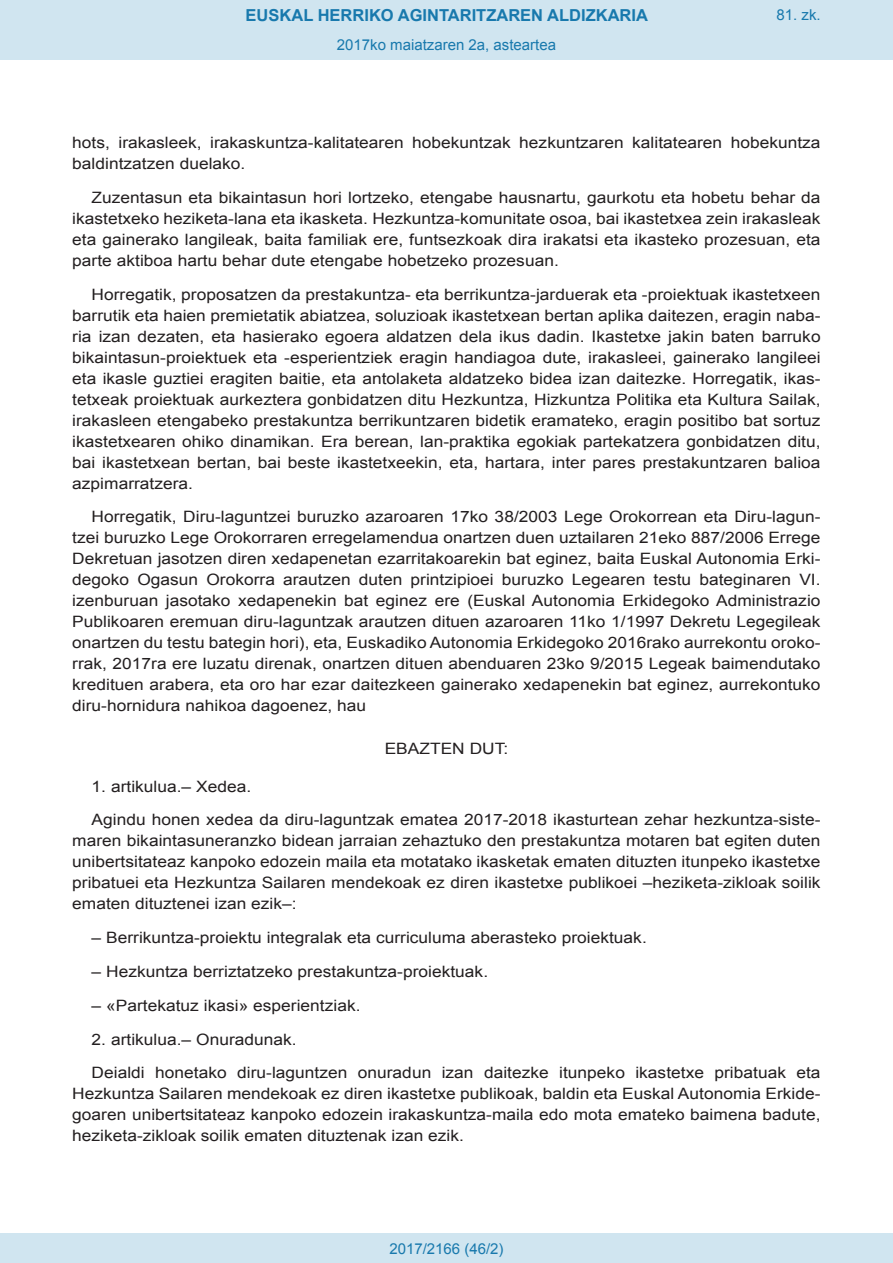
<style>
.page{position:relative;width:893px;height:1263px;background:#fff}
.page>*{position:absolute;margin:0;border:0;box-sizing:border-box;transform-origin:0 0}
.t1{font:700 16.5px "Arial";color:#1879ad}
.BOPVDetalle{font:15.6px/21px "Arial";color:#231f20;text-align:justify;scale:1.11 1}
.BOPVClave{font:15.6px "Arial";color:#231f20;scale:1.11 1}
.Paginacion_Centro{font:15px "Arial";color:#1879ad}
</style>
<div class="page">
<div style="left:0;top:0;width:893px;height:60px;background:#d0e5f0"></div>
<div style="left:0;top:1233px;width:893px;height:30px;background:#d0e5f0"></div>
<p class="t1" style="left:246px;top:4px;width:404px">EUSKAL HERRIKO AGINTARITZAREN ALDIZKARIA</p>
<p class="Paginacion_Centro" style="left:337px;top:35px;width:221px">2017ko maiatzaren 2a, asteartea</p>
<p class="Paginacion_Centro" style="left:776px;top:5px;width:46px">81. zk.</p>
<p class="BOPVDetalle" style="left:72px;top:132px;width:676px">hots, irakasleek, irakaskuntza-kalitatearen hobekuntzak hezkuntzaren kalitatearen hobekuntza baldintzatzen duelako.</p>
<p class="BOPVDetalle" style="left:72px;top:187px;width:676px;text-indent:19px">Zuzentasun eta bikaintasun hori lortzeko, etengabe hausnartu, gaurkotu eta hobetu behar da ikastetxeko heziketa-lana eta ikasketa. Hezkuntza-komunitate osoa, bai ikastetxea zein irakasleak eta gainerako langileak, baita familiak ere, funtsezkoak dira irakatsi eta ikasteko prozesuan, eta parte aktiboa hartu behar dute etengabe hobetzeko prozesuan.</p>
<p class="BOPVDetalle" style="left:72px;top:284px;width:676px;text-indent:19px">Horregatik, proposatzen da prestakuntza- eta berrikuntza-jarduerak eta -proiektuak ikastetxeen barrutik eta haien premietatik abiatzea, soluzioak ikastetxean bertan aplika daitezen, eragin naba&shy;ria izan dezaten, eta hasierako egoera aldatzen dela ikus dadin. Ikastetxe jakin baten barruko bikaintasun-proiektuek eta -esperientziek eragin handiagoa dute, irakasleei, gainerako langileei eta ikasle guztiei eragiten baitie, eta antolaketa aldatzeko bidea izan daitezke. Horregatik, ikas&shy;tetxeak proiektuak aurkeztera gonbidatzen ditu Hezkuntza, Hizkuntza Politika eta Kultura Sailak, irakasleen etengabeko prestakuntza berrikuntzaren bidetik eramateko, eragin positibo bat sortuz ikastetxearen ohiko dinamikan. Era berean, lan-praktika egokiak partekatzera gonbidatzen ditu, bai ikastetxean bertan, bai beste ikastetxeekin, eta, hartara, inter pares prestakuntzaren balioa azpimarratzera.</p>
<p class="BOPVDetalle" style="left:72px;top:507px;width:676px;text-indent:19px">Horregatik, Diru-laguntzei buruzko azaroaren 17ko 38/2003 Lege Orokorrean eta Diru-lagun&shy;tzei buruzko Lege Orokorraren erregelamendua onartzen duen uztailaren 21eko 887/2006 Errege Dekretuan jasotzen diren xedapenetan ezarritakoarekin bat eginez, baita Euskal Autonomia Erki&shy;degoko Ogasun Orokorra arautzen duten printzipioei buruzko Legearen testu bateginaren VI. izenburuan jasotako xedapenekin bat eginez ere (Euskal Autonomia Erkidegoko Administrazio Publikoaren eremuan diru-laguntzak arautzen dituen azaroaren 11ko 1/1997 Dekretu Legegileak onartzen du testu bategin hori), eta, Euskadiko Autonomia Erkidegoko 2016rako aurrekontu oroko&shy;rrak, 2017ra ere luzatu direnak, onartzen dituen abenduaren 23ko 9/2015 Legeak baimendutako kredituen arabera, eta oro har ezar daitezkeen gainerako xedapenekin bat eginez, aurrekontuko diru-hornidura nahikoa dagoenez, hau</p>
<p class="BOPVClave" style="left:385px;top:738px;width:113px">EBAZTEN DUT:</p>
<p class="BOPVDetalle" style="left:92px;top:776px;width:145px">1. artikulua.– Xedea.</p>
<p class="BOPVDetalle" style="left:72px;top:810px;width:676px;text-indent:19px">Agindu honen xedea da diru-laguntzak ematea 2017-2018 ikasturtean zehar hezkuntza-siste&shy;maren bikaintasuneranzko bidean jarraian zehaztuko den prestakuntza motaren bat egiten duten unibertsitateaz kanpoko edozein maila eta motatako ikasketak ematen dituzten itunpeko ikastetxe pribatuei eta Hezkuntza Sailaren mendekoak ez diren ikastetxe publikoei –heziketa-zikloak soilik ematen dituztenei izan ezik–:</p>
<p class="BOPVDetalle" style="left:92px;top:927px;width:502px">– Berrikuntza-proiektu integralak eta curriculuma aberasteko proiektuak.</p>
<p class="BOPVDetalle" style="left:92px;top:961px;width:359px">– Hezkuntza berriztatzeko prestakuntza-proiektuak.</p>
<p class="BOPVDetalle" style="left:92px;top:995px;width:244px">– «Partekatuz ikasi» esperientziak.</p>
<p class="BOPVDetalle" style="left:92px;top:1029px;width:186px">2. artikulua.– Onuradunak.</p>
<p class="BOPVDetalle" style="left:72px;top:1062px;width:676px;text-indent:19px">Deialdi honetako diru-laguntzen onuradun izan daitezke itunpeko ikastetxe pribatuak eta Hezkuntza Sailaren mendekoak ez diren ikastetxe publikoak, baldin eta Euskal Autonomia Erkide&shy;goaren unibertsitateaz kanpoko edozein irakaskuntza-maila edo mota emateko baimena badute, heziketa-zikloak soilik ematen dituztenak izan ezik.</p>
<p class="Paginacion_Centro" style="left:389px;top:1238px;width:116px">2017/2166 (46/2)</p>
</div>
